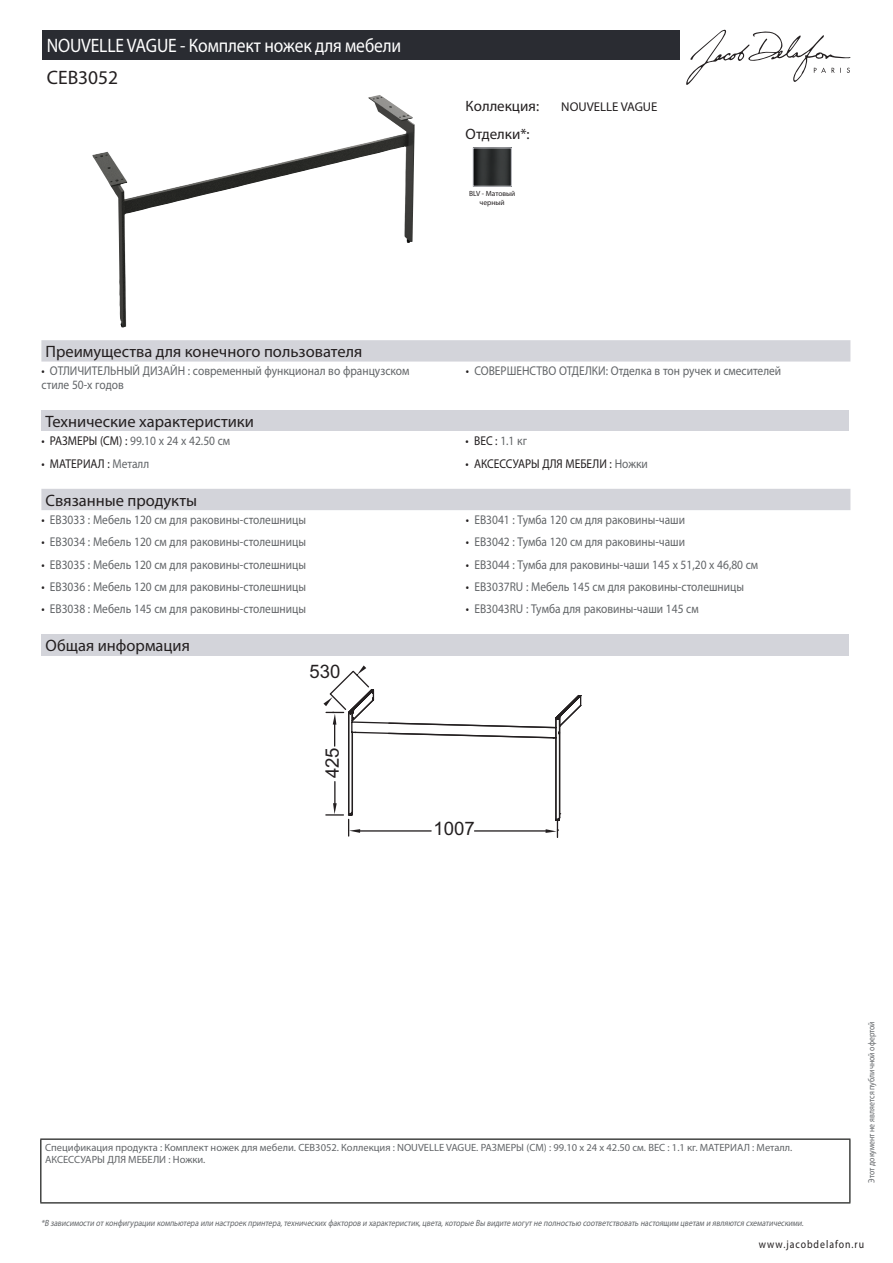
<style>
.page{position:relative;width:893px;height:1263px;background:#fff}
.page>*{position:absolute;margin:0;border:0;box-sizing:border-box;transform-origin:0 0}
.t1{font:19.5px "Myriad Pro";letter-spacing:-.01em;color:#fff;scale:.9 1}
.t2{font:19.5px "Myriad Pro";color:#231f20}
.t3{font:18.6px "Arial";color:#231f20}
.t4{font:16.5px "Myriad Pro";color:#231f20}
.t5{font:15px "Myriad Pro";color:#231f20}
.t6{font:12.75px/13.5px "Myriad Pro";color:#626568;scale:.9 1}
.t7{font:12.75px "Myriad Pro";color:#231f20;scale:.9 1}
.t8{font:12.75px "Myriad Pro";color:#231f20}
.t9{font:11.25px "Myriad Pro";letter-spacing:.1em;color:#231f20;scale:.87 1}
.t10{font:10.5px/12px "Myriad Pro";color:#626568}
.t11{font:italic 9px "Myriad Pro";color:#626568;scale:.87 1}
.t12{font:9px "Myriad Pro";color:#626568;scale:.87 1}
.t13{font:7.5px/9px "Myriad Pro";color:#231f20;text-align:center}
.s1{color:#231f20}
.s2{color:#626568}
</style>
<div class="page">
<svg style="left:686px;top:30px;width:164px;height:55px"></svg>
<img style="left:92px;top:95px;width:323px;height:233px">
<img style="left:475px;top:150px;width:35px;height:35px">
<div style="left:473px;top:148px;width:39px;height:39px;border:1px solid #d3d4da"></div>
<div style="left:41px;top:340px;width:809px;height:22px;background:#d3d4da"></div>
<div style="left:41px;top:410px;width:808px;height:21px;background:#d3d4da"></div>
<div style="left:41px;top:489px;width:809px;height:21px;background:#d3d4da"></div>
<div style="left:41px;top:634px;width:808px;height:22px;background:#d3d4da"></div>
<svg style="left:323px;top:665px;width:258px;height:173px"></svg>
<div style="left:43px;top:30px;width:637px;height:30px;background:#2a2c32"></div>
<hr style="left:40px;top:1138px;width:810px;height:2px;background:#040503">
<hr style="left:40px;top:1140px;width:1px;height:62px;background:#040503">
<hr style="left:849px;top:1140px;width:1px;height:62px;background:#040503">
<hr style="left:40px;top:1202px;width:810px;height:1px;background:#040503">
<h1 class="t1" style="left:47px;top:33px;width:395px">NOUVELLE VAGUE - Комплект ножек для мебели</h1>
<h1 class="t2" style="left:47px;top:66px;width:73px">CEB3052</h1>
<p class="t5" style="left:466px;top:96px;width:75px">Коллекция:</p>
<p class="t8" style="left:561px;top:99px;width:98px">NOUVELLE VAGUE</p>
<p class="t5" style="left:466px;top:125px;width:66px">Отделки*:</p>
<p class="t13" style="left:469px;top:189px;width:48px">BLV - Матовый черный</p>
<p class="t4" style="left:46px;top:341px;width:318px">Преимущества для конечного пользователя</p>
<p class="t6" style="left:41px;top:364px;width:411px"><span class="s1">•</span> ОТЛИЧИТЕЛЬНЫЙ ДИЗАЙН : современный функционал во французском стиле 50-х годов</p>
<p class="t6" style="left:466px;top:364px;width:352px"><span class="s1">•</span> СОВЕРШЕНСТВО ОТДЕЛКИ: Отделка в тон ручек и смесителей</p>
<p class="t4" style="left:46px;top:411px;width:210px">Технические характеристики</p>
<p class="t6" style="left:41px;top:434px;width:211px"><span class="s1">• РАЗМЕРЫ (СМ) :</span> 99.10 x 24 x 42.50 см</p>
<p class="t7" style="left:466px;top:433px;width:70px">• ВЕС : <span class="s2">1.1 кг</span></p>
<p class="t7" style="left:41px;top:455px;width:121px">• МАТЕРИАЛ : <span class="s2">Металл</span></p>
<p class="t7" style="left:466px;top:455px;width:204px">• АКСЕССУАРЫ ДЛЯ МЕБЕЛИ : <span class="s2">Ножки</span></p>
<p class="t4" style="left:46px;top:490px;width:153px">Связанные продукты</p>
<p class="t6" style="left:41px;top:513px;width:296px"><span class="s1">•</span> EB3033 : Мебель 120 см для раковины-столешницы</p>
<p class="t6" style="left:466px;top:513px;width:245px"><span class="s1">•</span> EB3041 : Тумба 120 см для раковины-чаши</p>
<p class="t6" style="left:41px;top:535px;width:296px"><span class="s1">•</span> EB3034 : Мебель 120 см для раковины-столешницы</p>
<p class="t6" style="left:466px;top:535px;width:245px"><span class="s1">•</span> EB3042 : Тумба 120 см для раковины-чаши</p>
<p class="t6" style="left:41px;top:557px;width:296px"><span class="s1">•</span> EB3035 : Мебель 120 см для раковины-столешницы</p>
<p class="t6" style="left:466px;top:557px;width:326px"><span class="s1">•</span> EB3044 : Тумба для раковины-чаши 145 x 51,20 x 46,80 см</p>
<p class="t6" style="left:41px;top:580px;width:296px"><span class="s1">•</span> EB3036 : Мебель 120 см для раковины-столешницы</p>
<p class="t6" style="left:466px;top:580px;width:311px"><span class="s1">•</span> EB3037RU : Мебель 145 см для раковины-столешницы</p>
<p class="t6" style="left:41px;top:602px;width:296px"><span class="s1">•</span> EB3038 : Мебель 145 см для раковины-столешницы</p>
<p class="t6" style="left:466px;top:602px;width:260px"><span class="s1">•</span> EB3043RU : Тумба для раковины-чаши 145 см</p>
<p class="t4" style="left:46px;top:636px;width:146px">Общая информация</p>
<h2 class="t3" style="left:309px;top:659px;width:33px">530</h2>
<h2 class="t3" style="left:319px;top:778px;width:33px;rotate:-90deg">425</h2>
<h2 class="t3" style="left:433px;top:815px;width:43px">1007</h2>
<p class="t10" style="left:45px;top:1141px;width:749px">Спецификация продукта : Комплект ножек для мебели. CEB3052. Коллекция : NOUVELLE VAGUE. РАЗМЕРЫ (СМ) : 99.10 x 24 x 42.50 см. ВЕС : 1.1 кг. МАТЕРИАЛ : Металл.<br>АКСЕССУАРЫ ДЛЯ МЕБЕЛИ : Ножки.</p>
<p class="t11" style="left:41px;top:1217px;width:880px">*В зависимости отконфигурации компьютера или настроек принтера,технических факторов и характеристик,цвета,которые Вы видите могутне полностью соответствовать настоящим цветам и являются схематическими.</p>
<p class="t12" style="left:866px;top:1183px;width:187px;rotate:-90deg">Этот документ не является публичной офертой</p>
<p class="t9" style="left:759px;top:1237px;width:122px">www.jacobdelafon.ru</p>
</div>
